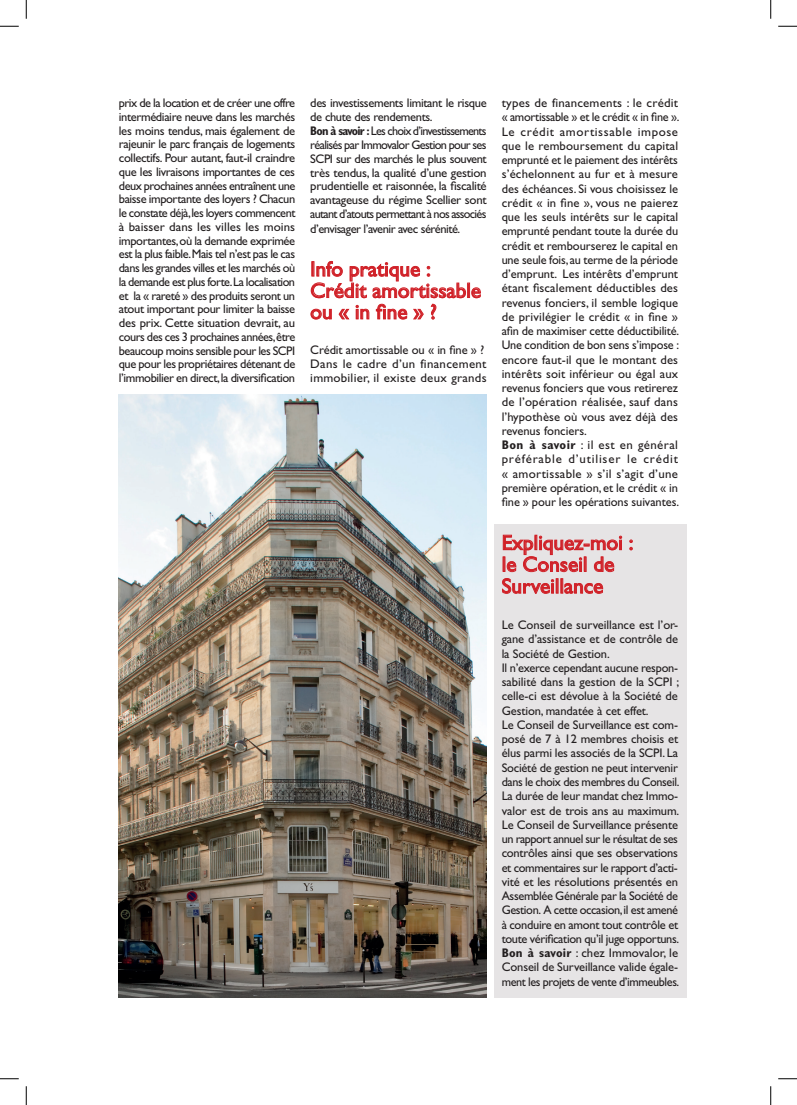
<style>
.page{position:relative;width:797px;height:1105px;background:#fff}
.page>*{position:absolute;margin:0;border:0;box-sizing:border-box;transform-origin:0 0}
.t1{font:21.25px/21.4px "Gill Sans";color:#d02027}
.t2{font:12.5px/14.2px "Gill Sans";letter-spacing:-.01em;color:#231f20}
.t3{font:12.5px/13.9px "Gill Sans";letter-spacing:-.03em;color:#231f20}
.t4{font:12.5px/13.9px "Gill Sans";letter-spacing:.015em;color:#231f20}
.t5{font:12.5px "Gill Sans";letter-spacing:-.04em;color:#231f20}
.s1{font-weight:700;font-stretch:condensed}
</style>
<div class="page">
<div style="left:494px;top:524px;width:192px;height:473px;background:#e6e4e5"></div>
<svg style="left:311px;top:261px;width:170px;height:37px"></svg>
<svg style="left:310px;top:309px;width:22px;height:11px"></svg>
<svg style="left:338px;top:309px;width:11px;height:10px"></svg>
<svg style="left:356px;top:305px;width:13px;height:14px"></svg>
<svg style="left:376px;top:304px;width:31px;height:16px"></svg>
<svg style="left:413px;top:309px;width:11px;height:10px"></svg>
<svg style="left:431px;top:304px;width:5px;height:16px"></svg>
<svg style="left:629px;top:540px;width:3px;height:10px"></svg>
<svg style="left:503px;top:535px;width:119px;height:37px"></svg>
<svg style="left:502px;top:578px;width:56px;height:16px"></svg>
<div style="left:560px;top:578px;width:3px;height:15px;border:1px solid #d02027"></div>
<svg style="left:564px;top:583px;width:39px;height:11px"></svg>
<img style="left:119px;top:395px;width:367px;height:602px">
<svg style="left:0;top:25px;width:19px;height:2px"></svg>
<svg style="left:778px;top:25px;width:19px;height:2px"></svg>
<svg style="left:0;top:1078px;width:19px;height:1px"></svg>
<svg style="left:778px;top:1078px;width:19px;height:1px"></svg>
<svg style="left:25px;top:0;width:2px;height:19px"></svg>
<svg style="left:25px;top:1086px;width:2px;height:19px"></svg>
<svg style="left:770px;top:0;width:1px;height:19px"></svg>
<svg style="left:770px;top:1086px;width:1px;height:19px"></svg>
<p class="t2" style="left:119px;top:96px;width:178px;line-height:13.8px;text-align:justify">prix de la location et de créer une offre intermédiaire neuve dans les marchés les moins tendus, mais également de rajeunir le parc français de logements collectifs. Pour autant, faut-il craindre que les livraisons importantes de ces deux prochaines années entraînent une baisse importante des loyers ? Chacun le constate déjà, les loyers commencent à baisser dans les villes les moins importantes, où la demande exprimée est la plus faible. Mais tel n’est pas le cas dans les grandes villes et les marchés où la demande est plus forte.La localisation et la « rareté » des produits seront un atout important pour limiter la baisse des prix. Cette situation devrait, au cours des ces 3 prochaines années, être beaucoup moins sensible pour les SCPI que pour les propriétaires détenant de l’immobilier en direct, la diversification</p>
<p class="t3" style="left:310px;top:96px;width:178px">des investissements limitant le risque de chute des rendements.<br><span class="s1">Bon à savoir :</span> Les choix d’investissements réalisés par Immovalor Gestion pour ses SCPI sur des marchés le plus souvent très tendus, la qualité d’une gestion prudentielle et raisonnée, la fiscalité avantageuse du régime Scellier sont autant d’atouts permettant à nos associés</p>
<p class="t5" style="left:310px;top:222px;width:151px">d’envisager l’avenir avec sérénité.</p>
<h1 class="t1" style="left:310px;top:258px;width:172px">Info pratique :<br>Crédit amortissable ou « in fine » ?</h1>
<p class="t4" style="left:310px;top:343px;width:178px">Crédit amortissable ou « in fine » ?<br>Dans le cadre d’un financement immobilier, il existe deux grands</p>
<p class="t2" style="left:501px;top:96px;width:179px">types de financements : le crédit « amortissable » et le crédit « in fine ».<br>Le crédit amortissable impose que le remboursement du capital emprunté et le paiement des intérêts s’échelonnent au fur et à mesure des échéances. Si vous choisissez le crédit « in fine », vous ne paierez que les seuls intérêts sur le capital emprunté pendant toute la durée du crédit et rembourserez le capital en une seule fois, au terme de la période d’emprunt. Les intérêts d’emprunt étant fiscalement déductibles des revenus fonciers, il semble logique de privilégier le crédit « in fine » afin de maximiser cette déductibilité.<br>Une condition de bon sens s’impose : encore faut-il que le montant des intérêts soit inférieur ou égal aux revenus fonciers que vous retirerez de l’opération réalisée, sauf dans l’hypothèse où vous avez déjà des revenus fonciers.<br><span class="s1">Bon à savoir</span> : il est en général préférable d’utiliser le crédit « amortissable » s’il s’agit d’une première opération, et le crédit « in fine » pour les opérations suivantes.</p>
<h1 class="t1" style="left:501px;top:532px;width:133px;line-height:21.8px">Expliquez-moi : le Conseil de<br>Surveillance</h1>
<p class="t2" style="left:501px;top:618px;width:179px">Le Conseil de surveillance est l’or&shy;gane d’assistance et de contrôle de la Société de Gestion.<br>Il n’exerce cependant aucune respon&shy;sabilité dans la gestion de la SCPI ; celle-ci est dévolue à la Société de Gestion, mandatée à cet effet.<br>Le Conseil de Surveillance est com&shy;posé de 7 à 12 membres choisis et élus parmi les associés de la SCPI. La Société de gestion ne peut intervenir dans le choix des membres du Conseil.<br>La durée de leur mandat chez Immo&shy;valor est de trois ans au maximum.<br>Le Conseil de Surveillance présente un rapport annuel sur le résultat de ses contrôles ainsi que ses observations et commentaires sur le rapport d’acti&shy;vité et les résolutions présentés en Assemblée Générale par la Société de Gestion. A cette occasion, il est amené à conduire en amont tout contrôle et toute vérification qu’il juge opportuns.<br><span class="s1">Bon à savoir</span> : chez Immovalor, le Conseil de Surveillance valide égale&shy;ment les projets de vente d’immeubles.</p>
</div>
